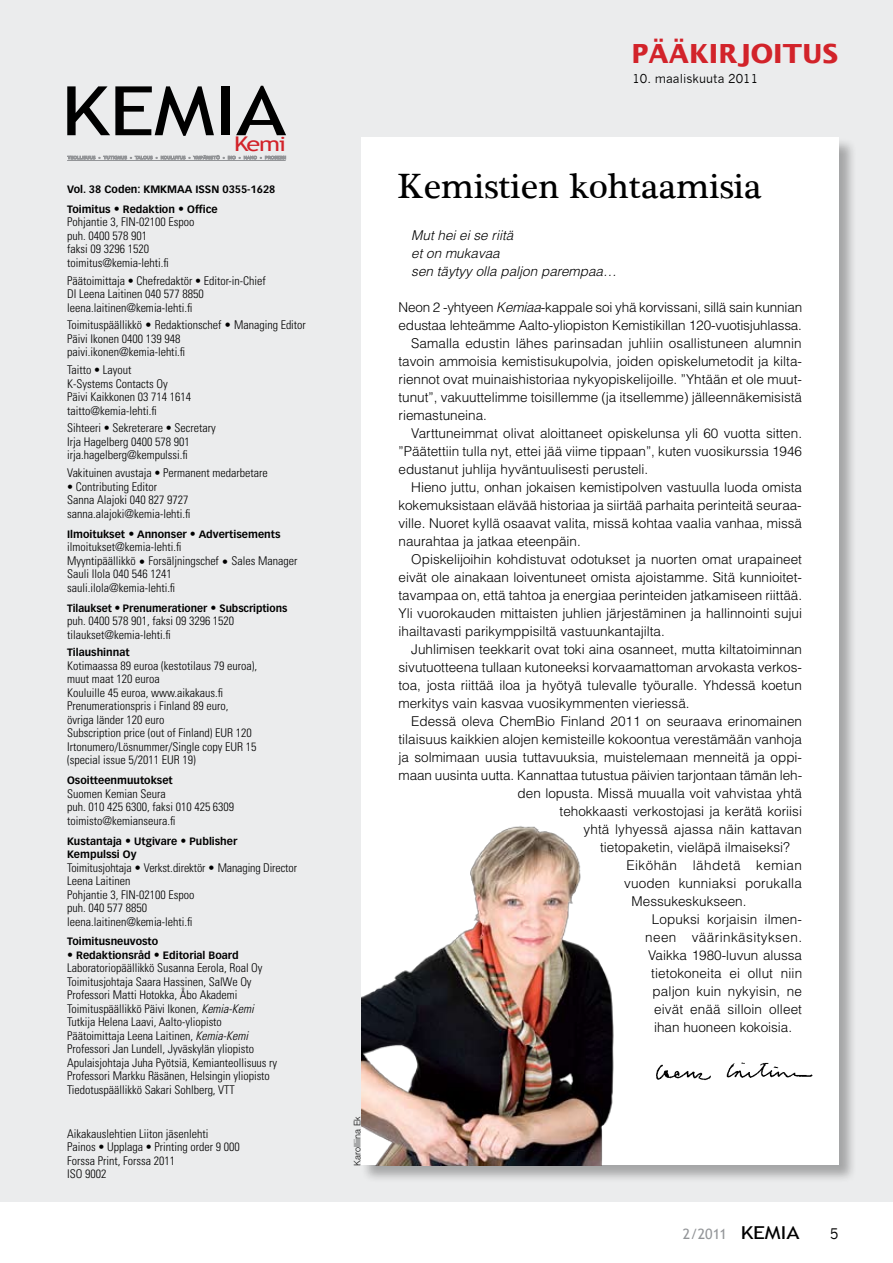
<style>
.page{position:relative;width:893px;height:1263px;background:#fff}
.page>*{position:absolute;margin:0;border:0;box-sizing:border-box;transform-origin:0 0}
.t1{font:68.25px "Trebuchet MS";letter-spacing:-.01em;color:#000;scale:1.25 1}
.t2{font:36px "Plantagenet Cherokee";color:#000}
.t3{font:700 26.25px "Lucida Sans";color:#d2232a}
.t4{font:20.25px "Trebuchet MS";color:#d2232a;scale:1.25 1}
.t5{font:14.25px "Trebuchet MS";color:#939598}
.t6{font:14.25px "News Gothic";color:#000}
.t7{font:300 13.5px "Helvetica";color:#000}
.t8{font:italic 300 13.5px/18px "Helvetica";color:#000}
.t9{font:300 13.5px "Helvetica";letter-spacing:.03em;color:#000}
.t10{font:300 13.5px "Helvetica";letter-spacing:.035em;color:#000}
.t11{font:300 condensed 12px/13.5px "Univers";color:#000}
.t12{font:12px "News Gothic";color:#000}
.t13{font:700 10.5px/20px "Vectora LH";color:#000}
.t14{font:300 9px "Helvetica";color:#000}
.s1{font-size:12px}
.s2{font-family:"Vectora LH";font-weight:700;font-stretch:normal}
.s3{font-style:italic}
.s4{font-size:17.85px;color:#000}
</style>
<div class="page">
<div style="left:0;top:0;width:893px;height:1201px;background:#ebeced"></div>
<div style="left:360px;top:137px;width:496px;height:1045px;background:#000;opacity:.3"></div>
<div style="left:361px;top:138px;width:478px;height:1027px;background:#fff"></div>
<hr style="left:67px;top:160px;width:219px;height:1px;background:#939598">
<svg style="left:67px;top:155px;width:219px;height:4px"></svg>
<img style="left:361px;top:826px;width:253px;height:339px">
<img style="left:656px;top:1062px;width:157px;height:19px">
<h1 class="t1" style="left:61px;top:71px;width:182px">KEMIA</h1>
<h3 class="t4" style="left:234px;top:132px;width:43px">Kemi</h3>
<p class="t13" style="left:67px;top:179px;width:210px">Vol. 38 Coden: KMKMAA ISSN 0355-1628<br>Toimitus <span class="s1">•</span> Redaktion <span class="s1">•</span> Office</p>
<p class="t11" style="left:67px;top:215px;width:129px">Pohjantie 3, FIN-02100 Espoo puh. 0400 578 901<br>faksi 09 3296 1520 toimitus@kemia-lehti.fi</p>
<p class="t11" style="left:67px;top:274px;width:200px">Päätoimittaja <span class="s2">•</span> Chefredaktör <span class="s2">•</span> Editor-in-Chief<br>DI Leena Laitinen 040 577 8850 leena.laitinen@kemia-lehti.fi</p>
<p class="t11" style="left:67px;top:318px;width:240px">Toimituspäällikkö • Redaktionschef • Managing Editor<br>Päivi Ikonen 0400 139 948<br>paivi.ikonen@kemia-lehti.fi</p>
<p class="t11" style="left:67px;top:363px;width:125px">Taitto <span class="s2">•</span> Layout<br>K-Systems Contacts Oy<br>Päivi Kaikkonen 03 714 1614 taitto@kemia-lehti.fi</p>
<p class="t11" style="left:67px;top:421px;width:150px">Sihteeri <span class="s2">•</span> Sekreterare <span class="s2">•</span> Secretary<br>Irja Hagelberg 0400 578 901 irja.hagelberg@kempulssi.fi</p>
<p class="t11" style="left:67px;top:466px;width:202px">Vakituinen avustaja <span class="s2">•</span> Permanent medarbetare</p>
<p class="t11" style="left:67px;top:480px;width:125px"><span class="s2">•</span> Contributing Editor<br>Sanna Alajoki 040 827 9727 sanna.alajoki@kemia-lehti.fi</p>
<p class="t13" style="left:67px;top:524px;width:215px">Ilmoitukset <span class="s1">•</span> Annonser <span class="s1">•</span> Advertisements</p>
<p class="t11" style="left:67px;top:540px;width:232px">ilmoitukset@kemia-lehti.fi<br>Myyntipäällikkö • Forsäljningschef • Sales Manager Sauli Ilola 040 546 1241<br>sauli.ilola@kemia-lehti.fi</p>
<p class="t13" style="left:67px;top:598px;width:222px">Tilaukset <span class="s1">•</span> Prenumerationer <span class="s1">•</span> Subscriptions</p>
<p class="t11" style="left:67px;top:614px;width:169px">puh. 0400 578 901, faksi 09 3296 1520 tilaukset@kemia-lehti.fi</p>
<p class="t13" style="left:67px;top:642px;width:64px">Tilaushinnat</p>
<p class="t11" style="left:67px;top:659px;width:191px">Kotimaassa 89 euroa (kestotilaus 79 euroa), muut maat 120 euroa<br>Kouluille 45 euroa, www.aikakaus.fi Prenumerationspris i Finland 89 euro, övriga länder 120 euro<br>Subscription price (out of Finland) EUR 120<br>Irtonumero/Lösnummer/Single copy EUR 15 (special issue 5/2011 EUR 19)</p>
<p class="t13" style="left:67px;top:770px;width:107px">Osoitteenmuutokset</p>
<p class="t11" style="left:67px;top:787px;width:169px">Suomen Kemian Seura<br>puh. 010 425 6300, faksi 010 425 6309 toimisto@kemianseura.fi</p>
<p class="t13" style="left:67px;top:834px;width:172px;line-height:13.5px">Kustantaja <span class="s1">•</span> Utgivare <span class="s1">•</span> Publisher<br>Kempulssi Oy</p>
<p class="t11" style="left:67px;top:860px;width:231px">Toimitusjohtaja • Verkst.direktör • Managing Director<br>Leena Laitinen<br>Pohjantie 3, FIN-02100 Espoo<br>puh. 040 577 8850<br>leena.laitinen@kemia-lehti.fi</p>
<p class="t13" style="left:67px;top:932px;width:93px">Toimitusneuvosto</p>
<p class="t13" style="left:67px;top:945px;width:173px"><span class="s1">•</span> Redaktionsråd <span class="s1">•</span> Editorial Board</p>
<p class="t11" style="left:67px;top:961px;width:212px">Laboratoriopäällikkö Susanna Eerola, Roal Oy Toimitusjohtaja Saara Hassinen, SalWe Oy Professori Matti Hotokka, Åbo Akademi Toimituspäällikkö Päivi Ikonen, <span class="s3">Kemia-Kemi </span>Tutkija Helena Laavi, Aalto-yliopisto Päätoimittaja Leena Laitinen, <span class="s3">Kemia-Kemi </span>Professori Jan Lundell, Jyväskylän yliopisto Apulaisjohtaja Juha Pyötsiä, Kemianteollisuus ry Professori Markku Räsänen, Helsingin yliopisto Tiedotuspäällikkö Sakari Sohlberg, VTT</p>
<p class="t11" style="left:67px;top:1127px;width:174px">Aikakauslehtien Liiton jäsenlehti<br>Painos <span class="s2">•</span> Upplaga <span class="s2">•</span> Printing order 9 000<br>Forssa Print, Forssa 2011<br>ISO 9002</p>
<p class="t14" style="left:352px;top:1166px;width:51px;rotate:-90deg">Karolliina Ek</p>
<h3 class="t3" style="left:631px;top:38px;width:208px">PÄÄKIRJOITUS</h3>
<p class="t12" style="left:632px;top:72px;width:127px">10. maaliskuuta 2011</p>
<h2 class="t2" style="left:397px;top:165px;width:366px">Kemistien kohtaamisia</h2>
<p class="t8" style="left:411px;top:227px;width:207px">Mut hei ei se riitä<br>et on mukavaa<br>sen täytyy olla paljon parempaa…</p>
<p class="t7" style="left:398px;top:299px;width:405px">Neon 2 -yhtyeen <span class="s3">Kemiaa</span>-kappale soi yhä korvissani, sillä sain kunnian</p>
<p class="t7" style="left:398px;top:317px;width:405px">edustaa lehteämme Aalto-yliopiston Kemistikillan 120-vuotisjuhlassa.</p>
<p class="t7" style="left:411px;top:335px;width:392px">Samalla edustin lähes parinsadan juhliin osallistuneen alumnin</p>
<p class="t7" style="left:398px;top:353px;width:405px">tavoin ammoisia kemistisukupolvia, joiden opiskelumetodit ja kilta-</p>
<p class="t7" style="left:398px;top:371px;width:405px">riennot ovat muinaishistoriaa nykyopiskelijoille. ”Yhtään et ole muut-</p>
<p class="t7" style="left:398px;top:389px;width:405px">tunut”, vakuuttelimme toisillemme (ja itsellemme) jälleennäkemisistä</p>
<p class="t7" style="left:398px;top:407px;width:90px">riemastuneina.</p>
<p class="t7" style="left:411px;top:425px;width:392px">Varttuneimmat olivat aloittaneet opiskelunsa yli 60 vuotta sitten.</p>
<p class="t7" style="left:398px;top:443px;width:405px">”Päätettiin tulla nyt, ettei jää viime tippaan”, kuten vuosikurssia 1946</p>
<p class="t7" style="left:398px;top:461px;width:251px">edustanut juhlija hyväntuulisesti perusteli.</p>
<p class="t7" style="left:411px;top:479px;width:392px">Hieno juttu, onhan jokaisen kemistipolven vastuulla luoda omista</p>
<p class="t7" style="left:398px;top:497px;width:405px">kokemuksistaan elävää historiaa ja siirtää parhaita perinteitä seuraa-</p>
<p class="t7" style="left:398px;top:515px;width:405px">ville. Nuoret kyllä osaavat valita, missä kohtaa vaalia vanhaa, missä</p>
<p class="t7" style="left:398px;top:533px;width:184px">naurahtaa ja jatkaa eteenpäin.</p>
<p class="t7" style="left:411px;top:551px;width:392px">Opiskelijoihin kohdistuvat odotukset ja nuorten omat urapaineet</p>
<p class="t7" style="left:398px;top:569px;width:405px">eivät ole ainakaan loiventuneet omista ajoistamme. Sitä kunnioitet-</p>
<p class="t7" style="left:398px;top:587px;width:405px">tavampaa on, että tahtoa ja energiaa perinteiden jatkamiseen riittää.</p>
<p class="t7" style="left:398px;top:605px;width:405px">Yli vuorokauden mittaisten juhlien järjestäminen ja hallinnointi sujui</p>
<p class="t7" style="left:398px;top:623px;width:268px">ihailtavasti parikymppisiltä vastuunkantajilta.</p>
<p class="t7" style="left:411px;top:641px;width:392px">Juhlimisen teekkarit ovat toki aina osanneet, mutta kiltatoiminnan</p>
<p class="t7" style="left:398px;top:659px;width:405px">sivutuotteena tullaan kutoneeksi korvaamattoman arvokasta verkos-</p>
<p class="t7" style="left:398px;top:677px;width:405px">toa, josta riittää iloa ja hyötyä tulevalle työuralle. Yhdessä koetun</p>
<p class="t7" style="left:398px;top:695px;width:293px">merkitys vain kasvaa vuosikymmenten vieriessä.</p>
<p class="t7" style="left:411px;top:713px;width:392px">Edessä oleva ChemBio Finland 2011 on seuraava erinomainen</p>
<p class="t7" style="left:398px;top:731px;width:405px">tilaisuus kaikkien alojen kemisteille kokoontua verestämään vanhoja</p>
<p class="t7" style="left:398px;top:749px;width:405px">ja solmimaan uusia tuttavuuksia, muistelemaan menneitä ja oppi-</p>
<p class="t7" style="left:398px;top:767px;width:405px">maan uusinta uutta. Kannattaa tutustua päivien tarjontaan tämän leh-</p>
<p class="t7" style="left:518px;top:785px;width:286px">den lopusta. Missä muualla voit vahvistaa yhtä</p>
<p class="t7" style="left:560px;top:803px;width:244px">tehokkaasti verkostojasi ja kerätä koriisi</p>
<p class="t7" style="left:584px;top:821px;width:220px">yhtä lyhyessä ajassa näin kattavan</p>
<p class="t7" style="left:600px;top:839px;width:191px">tietopaketin, vieläpä ilmaiseksi?</p>
<p class="t10" style="left:626px;top:857px;width:177px">Eiköhän lähdetä kemian</p>
<p class="t7" style="left:624px;top:875px;width:179px">vuoden kunniaksi porukalla</p>
<p class="t7" style="left:632px;top:893px;width:116px">Messukeskukseen.</p>
<p class="t7" style="left:652px;top:911px;width:152px">Lopuksi korjaisin ilmen-</p>
<p class="t9" style="left:645px;top:929px;width:158px">neen väärinkäsityksen.</p>
<p class="t7" style="left:648px;top:947px;width:155px">Vaikka 1980-luvun alussa</p>
<p class="t7" style="left:651px;top:965px;width:153px">tietokoneita ei ollut niin</p>
<p class="t7" style="left:653px;top:983px;width:151px">paljon kuin nykyisin, ne</p>
<p class="t7" style="left:654px;top:1001px;width:149px">eivät enää silloin olleet</p>
<p class="t7" style="left:654px;top:1019px;width:140px">ihan huoneen kokoisia.</p>
<p class="t5" style="left:683px;top:1226px;width:118px">2/2011 <span class="s4">KEMIA</span></p>
<p class="t6" style="left:830px;top:1226px;width:10px">5</p>
</div>
